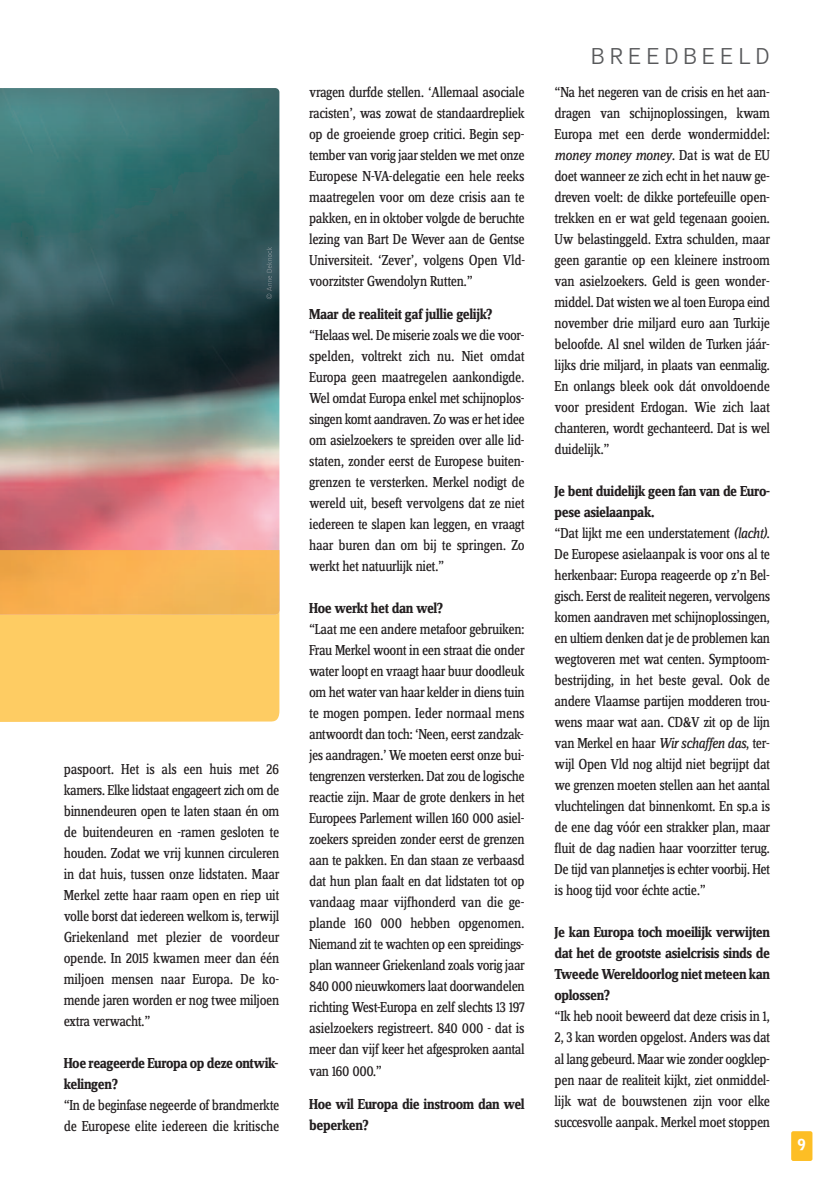
<style>
.page{position:relative;width:834px;height:1195px;background:#fff}
.page>*{position:absolute;margin:0;border:0;box-sizing:border-box;transform-origin:0 0}
.t1{font:300 24px "Bell Gothic Std";letter-spacing:.1em;color:#57585a}
.t2{font:15px/21px "Zine Serif Dis";letter-spacing:-.025em;color:#231f20;text-align:justify;scale:.95 1}
.t3{font:700 15px/21px "Zine Serif Dis";letter-spacing:-.03em;color:#231f20;scale:.95 1}
.t4{font:900 15px "Bell Gothic Std";color:#fff}
.s1{font-style:italic}
.s2{font-weight:700}
</style>
<div class="page">
<div style="left:791px;top:1131px;width:21px;height:30px;background:#fdbe25;border-radius:2px"></div>
<img style="left:0;top:88px;width:279px;height:462px">
<div style="left:0;top:614px;width:279px;height:108px;background:#fecc63"></div>
<img style="left:0;top:550px;width:279px;height:64px">
<img style="left:266px;top:247px;width:6px;height:52px">
<p class="t2" style="left:64px;top:759px;width:229px">paspoort. Het is als een huis met 26 kamers. Elke lidstaat engageert zich om de binnendeuren open te laten staan én om de buitendeuren en -ramen gesloten te houden. Zodat we vrij kunnen circuleren in dat huis, tussen onze lidstaten. Maar Merkel zette haar raam open en riep uit volle borst dat iedereen welkom is, terwijl Griekenland met plezier de voordeur opende. In 2015 kwamen meer dan één miljoen mensen naar Europa. De ko&shy;mende jaren worden er nog twee miljoen extra verwacht.”</p>
<p class="t3" style="left:64px;top:1053px;width:227px">Hoe reageerde Europa op deze ontwik&shy;kelingen?</p>
<p class="t2" style="left:64px;top:1095px;width:228px">“In de beginfase negeerde of brandmerkte de Europese elite iedereen die kritische</p>
<p class="t2" style="left:309px;top:83px;width:229px">vragen durfde stellen. ‘Allemaal asociale racisten’, was zowat de standaardrepliek op de groeiende groep critici. Begin sep&shy;tember van vorig jaar stelden we met onze Europese N-VA-delegatie een hele reeks maatregelen voor om deze crisis aan te pakken, en in oktober volgde de beruchte lezing van Bart De Wever aan de Gentse Universiteit. ‘Zever’, volgens Open Vld&shy;voorzitster Gwendolyn Rutten.”</p>
<p class="t3" style="left:309px;top:305px;width:195px">Maar de realiteit gaf jullie gelijk?</p>
<p class="t2" style="left:309px;top:326px;width:228px">“Helaas wel. De miserie zoals we die voor&shy;spelden, voltrekt zich nu. Niet omdat Europa geen maatregelen aankondigde.<br>Wel omdat Europa enkel met schijnoplos&shy;singen komt aandraven. Zo was er het idee om asielzoekers te spreiden over alle lid&shy;staten, zonder eerst de Europese buiten&shy;grenzen te versterken. Merkel nodigt de wereld uit, beseft vervolgens dat ze niet iedereen te slapen kan leggen, en vraagt haar buren dan om bij te springen. Zo werkt het natuurlijk niet.”</p>
<p class="t3" style="left:309px;top:599px;width:143px">Hoe werkt het dan wel?</p>
<p class="t2" style="left:309px;top:620px;width:229px">“Laat me een andere metafoor gebruiken:<br>Frau Merkel woont in een straat die onder water loopt en vraagt haar buur doodleuk om het water van haar kelder in diens tuin te mogen pompen. Ieder normaal mens antwoordt dan toch: ‘Neen, eerst zandzak&shy;jes aandragen.’ We moeten eerst onze bui&shy;tengrenzen versterken. Dat zou de logische reactie zijn. Maar de grote denkers in het Europees Parlement willen 160 000 asiel&shy;zoekers spreiden zonder eerst de grenzen aan te pakken. En dan staan ze verbaasd dat hun plan faalt en dat lidstaten tot op vandaag maar vijfhonderd van die ge&shy;plande 160 000 hebben opgenomen.<br>Niemand zit te wachten op een spreidings&shy;plan wanneer Griekenland zoals vorig jaar 840 000 nieuwkomers laat doorwandelen richting West-Europa en zelf slechts 13 197 asielzoekers registreert. 840 000 - dat is meer dan vijf keer het afgesproken aantal van 160 000.”</p>
<p class="t3" style="left:309px;top:1094px;width:228px">Hoe wil Europa die instroom dan wel beperken?</p>
<h1 class="t1" style="left:589px;top:47px;width:182px">BREEDBEELD</h1>
<p class="t2" style="left:554px;top:83px;width:229px">“Na het negeren van de crisis en het aan&shy;dragen van schijnoplossingen, kwam Europa met een derde wondermiddel: <span class="s1">money money money</span>. Dat is wat de EU doet wanneer ze zich echt in het nauw ge&shy;dreven voelt: de dikke portefeuille open&shy;trekken en er wat geld tegenaan gooien.<br>Uw belastinggeld. Extra schulden, maar geen garantie op een kleinere instroom van asielzoekers. Geld is geen wonder&shy;middel. Dat wisten we al toen Europa eind november drie miljard euro aan Turkije beloofde. Al snel wilden de Turken jáár&shy;lijks drie miljard, in plaats van eenmalig.<br>En onlangs bleek ook dát onvoldoende voor president Erdogan. Wie zich laat chanteren, wordt gechanteerd. Dat is wel duidelijk.”</p>
<p class="t2" style="left:554px;top:482px;width:229px;text-align:left"><span class="s2">Je bent duidelijk geen fan van de Euro&shy;pese asielaanpak.<br></span>“Dat lijkt me een understatement <span class="s1">(lacht)</span>.<br>De Europese asielaanpak is voor ons al te herkenbaar: Europa reageerde op z’n Bel&shy;gisch. Eerst de realiteit negeren, vervolgens komen aandraven met schijnoplossingen, en ultiem denken dat je de problemen kan wegtoveren met wat centen. Symptoom&shy;bestrijding, in het beste geval. Ook de andere Vlaamse partijen modderen trou&shy;wens maar wat aan. CD&amp;V zit op de lijn van Merkel en haar <span class="s1">Wir schaffen das</span>, ter&shy;wijl Open Vld nog altijd niet begrijpt dat we grenzen moeten stellen aan het aantal vluchtelingen dat binnenkomt. En sp.a is de ene dag vóór een strakker plan, maar fluit de dag nadien haar voorzitter terug.<br>De tijd van plannetjes is echter voorbij. Het is hoog tijd voor échte actie.”</p>
<p class="t3" style="left:554px;top:923px;width:228px;text-align:justify">Je kan Europa toch moeilijk verwijten dat het de grootste asielcrisis sinds de Tweede Wereldoorlog niet meteen kan oplossen?</p>
<p class="t2" style="left:554px;top:1007px;width:228px">“Ik heb nooit beweerd dat deze crisis in 1, 2, 3 kan worden opgelost. Anders was dat al lang gebeurd. Maar wie zonder oogklep&shy;pen naar de realiteit kijkt, ziet onmiddel&shy;lijk wat de bouwstenen zijn voor elke succesvolle aanpak. Merkel moet stoppen</p>
<p class="t4" style="left:797px;top:1139px;width:10px">9</p>
</div>
